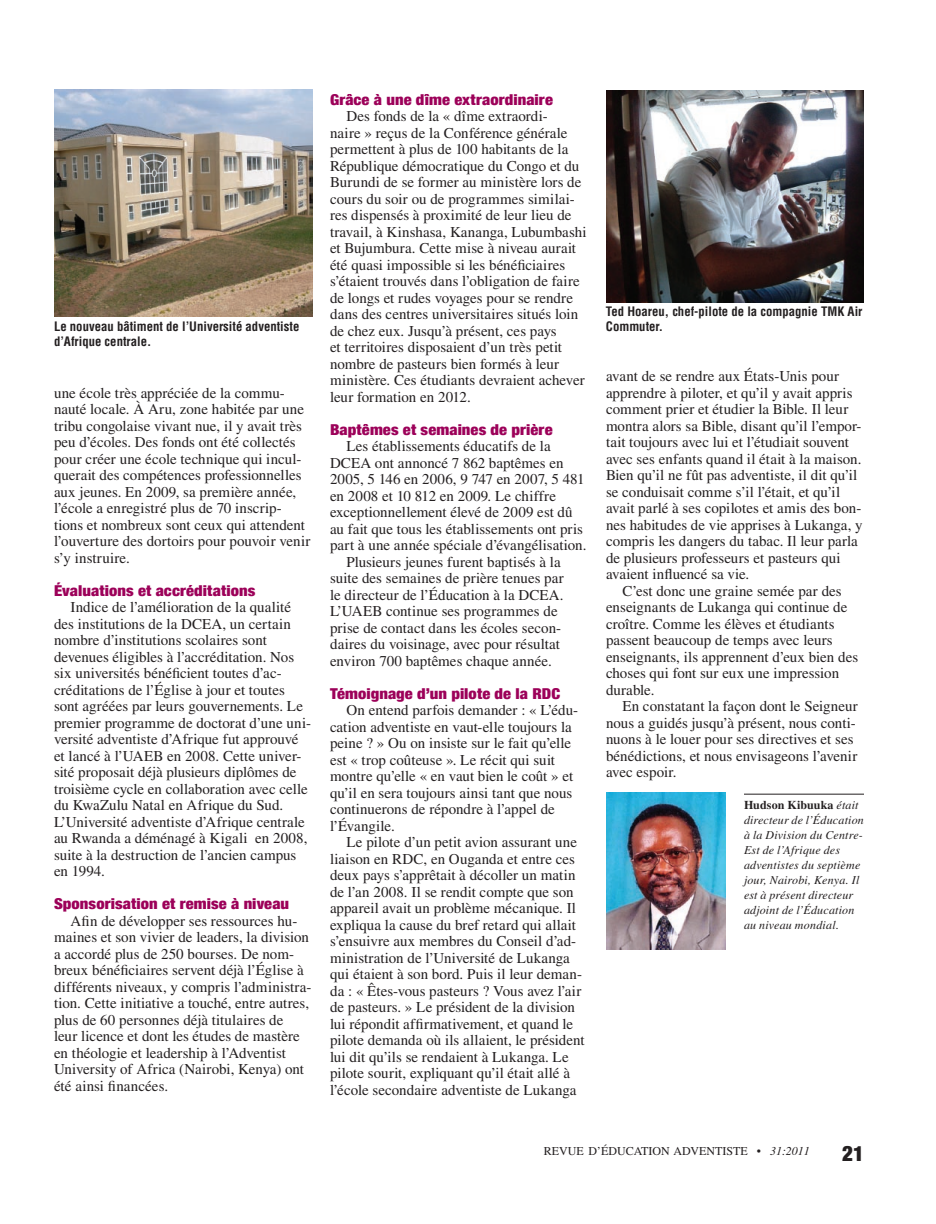
<style>
.page{position:relative;width:936px;height:1224px;background:#fff}
.page>*{position:absolute;margin:0;border:0;box-sizing:border-box;transform-origin:0 0}
.t1{font:900 condensed 21px "Helvetica Neue";color:#231f20}
.t2{font:15px/16.5px "Times";color:#231f20}
.t3{font:900 condensed 15px "Helvetica Neue";letter-spacing:.005em;color:#9c0159;scale:1.1 1}
.t4{font:700 condensed 12.75px/15px "Helvetica";color:#231f20}
.t5{font:italic 12px/15px "Times";letter-spacing:.015em;color:#231f20}
.t6{font:12px "Times";color:#231f20}
.s1{font-weight:700;font-style:normal}
.s2{font-style:italic}
</style>
<div class="page">
<hr style="left:744px;top:794px;width:120px;height:1px;background:#231f20">
<img style="left:606px;top:90px;width:258px;height:213px">
<img style="left:606px;top:792px;width:120px;height:157px">
<img style="left:54px;top:90px;width:259px;height:227px">
<p class="t4" style="left:54px;top:319px;width:247px">Le nouveau bâtiment de l’Université adventiste d’Afrique centrale.</p>
<p class="t2" style="left:54px;top:384px;width:258px">une école très appréciée de la commu&shy;nauté locale. À Aru, zone habitée par une tribu congolaise vivant nue, il y avait très peu d’écoles. Des fonds ont été collectés pour créer une école technique qui incul&shy;querait des compétences professionnelles aux jeunes. En 2009, sa première année, l’école a enregistré plus de 70 inscrip&shy;tions et nombreux sont ceux qui attendent l’ouverture des dortoirs pour pouvoir venir s’y instruire.</p>
<p class="t3" style="left:54px;top:581px;width:185px">Évaluations et accréditations</p>
<p class="t2" style="left:54px;top:599px;width:259px;text-indent:16px">Indice de l’amélioration de la qualité des institutions de la DCEA, un certain nombre d’institutions scolaires sont devenues éligibles à l’accréditation. Nos six universités bénéficient toutes d’ac&shy;créditations de l’Église à jour et toutes sont agréées par leurs gouvernements. Le premier programme de doctorat d’une uni&shy;versité adventiste d’Afrique fut approuvé et lancé à l’UAEB en 2008. Cette univer&shy;sité proposait déjà plusieurs diplômes de troisième cycle en collaboration avec celle du KwaZulu Natal en Afrique du Sud.<br>L’Université adventiste d’Afrique centrale au Rwanda a déménagé à Kigali en 2008, suite à la destruction de l’ancien campus en 1994.</p>
<p class="t3" style="left:54px;top:895px;width:215px">Sponsorisation et remise à niveau</p>
<p class="t2" style="left:54px;top:912px;width:259px;text-indent:16px">Afin de développer ses ressources hu&shy;maines et son vivier de leaders, la division a accordé plus de 250 bourses. De nom&shy;breux bénéficiaires servent déjà l’Église à différents niveaux, y compris l’administra&shy;tion. Cette initiative a touché, entre autres, plus de 60 personnes déjà titulaires de<br>leur licence et dont les études de mastère en théologie et leadership à l’Adventist University of Africa (Nairobi, Kenya) ont été ainsi financées.</p>
<p class="t3" style="left:330px;top:90px;width:204px">Grâce à une dîme extraordinaire</p>
<p class="t2" style="left:330px;top:108px;width:258px;text-indent:16px">Des fonds de la « dîme extraordi-<br>naire » reçus de la Conférence générale permettent à plus de 100 habitants de la République démocratique du Congo et du Burundi de se former au ministère lors de cours du soir ou de programmes similai&shy;res dispensés à proximité de leur lieu de travail, à Kinshasa, Kananga, Lubumbashi et Bujumbura. Cette mise à niveau aurait été quasi impossible si les bénéficiaires s’étaient trouvés dans l’obligation de faire de longs et rudes voyages pour se rendre dans des centres universitaires situés loin de chez eux. Jusqu’à présent, ces pays<br>et territoires disposaient d’un très petit nombre de pasteurs bien formés à leur ministère. Ces étudiants devraient achever leur formation en 2012.</p>
<p class="t3" style="left:330px;top:420px;width:204px">Baptêmes et semaines de prière</p>
<p class="t2" style="left:346px;top:438px;width:206px">Les établissements éducatifs de la</p>
<p class="t2" style="left:330px;top:454px;width:235px">DCEA ont annoncé 7 862 baptêmes en</p>
<p class="t2" style="left:330px;top:471px;width:256px">2005, 5 146 en 2006, 9 747 en 2007, 5 481</p>
<p class="t2" style="left:330px;top:487px;width:228px">en 2008 et 10 812 en 2009. Le chiffre</p>
<p class="t2" style="left:330px;top:504px;width:244px">exceptionnellement élevé de 2009 est dû</p>
<p class="t2" style="left:330px;top:520px;width:255px">au fait que tous les établissements ont pris</p>
<p class="t2" style="left:330px;top:537px;width:258px">part à une année spéciale d’évangélisation.</p>
<p class="t2" style="left:346px;top:553px;width:216px">Plusieurs jeunes furent baptisés à la</p>
<p class="t2" style="left:330px;top:570px;width:235px">suite des semaines de prière tenues par</p>
<p class="t2" style="left:330px;top:586px;width:235px">le directeur de l’Éducation à la DCEA.</p>
<p class="t2" style="left:330px;top:603px;width:229px">L’UAEB continue ses programmes de</p>
<p class="t2" style="left:330px;top:619px;width:233px">prise de contact dans les écoles secon-</p>
<p class="t2" style="left:330px;top:636px;width:231px">daires du voisinage, avec pour résultat</p>
<p class="t2" style="left:330px;top:652px;width:223px">environ 700 baptêmes chaque année.</p>
<p class="t3" style="left:330px;top:684px;width:211px">Témoignage d’un pilote de la RDC</p>
<p class="t2" style="left:330px;top:702px;width:250px;text-indent:16px">On entend parfois demander : « L’édu&shy;cation adventiste en vaut-elle toujours la peine ? » Ou on insiste sur le fait qu’elle est « trop coûteuse ». Le récit qui suit montre qu’elle « en vaut bien le coût » et qu’il en sera toujours ainsi tant que nous continuerons de répondre à l’appel de l’Évangile.</p>
<p class="t2" style="left:330px;top:834px;width:256px;text-indent:16px">Le pilote d’un petit avion assurant une liaison en RDC, en Ouganda et entre ces deux pays s’apprêtait à décoller un matin de l’an 2008. Il se rendit compte que son appareil avait un problème mécanique. Il expliqua la cause du bref retard qui allait s’ensuivre aux membres du Conseil d’ad&shy;ministration de l’Université de Lukanga qui étaient à son bord. Puis il leur deman&shy;da : « Êtes-vous pasteurs ? Vous avez l’air de pasteurs. » Le président de la division lui répondit affirmativement, et quand le pilote demanda où ils allaient, le président lui dit qu’ils se rendaient à Lukanga. Le pilote sourit, expliquant qu’il était allé à l’école secondaire adventiste de Lukanga</p>
<p class="t4" style="left:606px;top:303px;width:258px">Ted Hoareu, chef-pilote de la compagnie TMK Air<br>Commuter.</p>
<p class="t2" style="left:606px;top:368px;width:258px">avant de se rendre aux États-Unis pour apprendre à piloter, et qu’il y avait appris comment prier et étudier la Bible. Il leur montra alors sa Bible, disant qu’il l’empor&shy;tait toujours avec lui et l’étudiait souvent avec ses enfants quand il était à la maison.<br>Bien qu’il ne fût pas adventiste, il dit qu’il se conduisait comme s’il l’était, et qu’il avait parlé à ses copilotes et amis des bon&shy;nes habitudes de vie apprises à Lukanga, y compris les dangers du tabac. Il leur parla de plusieurs professeurs et pasteurs qui avaient influencé sa vie.</p>
<p class="t2" style="left:606px;top:582px;width:254px;text-indent:16px">C’est donc une graine semée par des enseignants de Lukanga qui continue de croître. Comme les élèves et étudiants passent beaucoup de temps avec leurs enseignants, ils apprennent d’eux bien des choses qui font sur eux une impression durable.</p>
<p class="t2" style="left:606px;top:698px;width:253px;text-indent:16px">En constatant la façon dont le Seigneur nous a guidés jusqu’à présent, nous conti&shy;nuons à le louer pour ses directives et ses bénédictions, et nous envisageons l’avenir avec espoir.</p>
<p class="t5" style="left:744px;top:797px;width:121px"><span class="s1">Hudson Kibuuka</span> était directeur de l’Éducation à la Division du Centre-<br>Est de l’Afrique des adventistes du septième jour, Nairobi, Kenya. Il est à présent directeur adjoint de l’Éducation au niveau mondial.</p>
<p class="t6" style="left:544px;top:1145px;width:268px">REVUE D’ÉDUCATION ADVENTISTE • <span class="s2">31:2011</span></p>
<h1 class="t1" style="left:842px;top:1140px;width:23px">21</h1>
</div>
